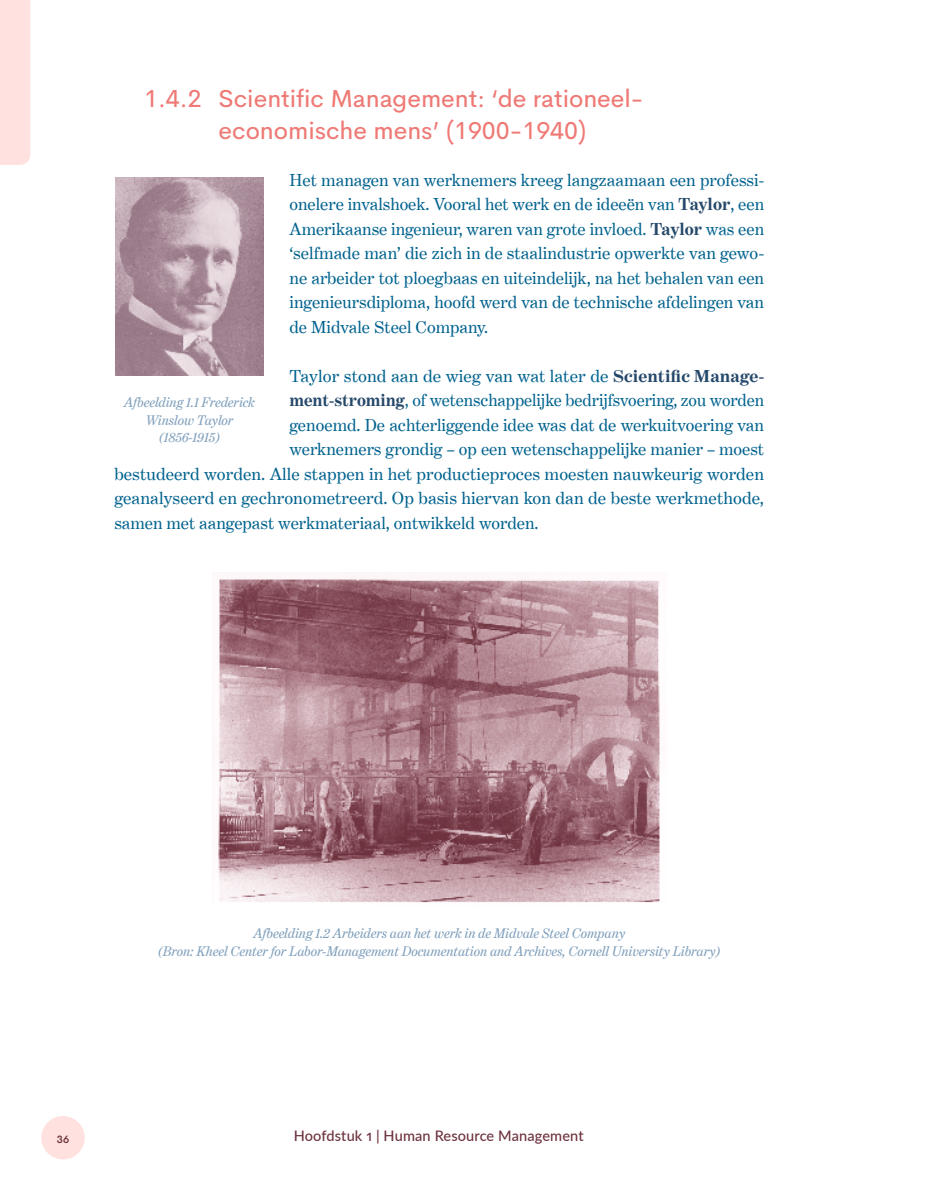
<style>
.page{position:relative;width:943px;height:1191px;background:#fff}
.page>*{position:absolute;margin:0;border:0;box-sizing:border-box;transform-origin:0 0}
.t1{font:24.5px/31.5px "Cerebri Sans";color:#ee7975}
.t2{font:17.5px/24.5px "Benton Modern Text";color:#00628e;text-align:justify}
.t3{font:500 14.53px "Lato";letter-spacing:.01em;color:#6c313d}
.t4{font:italic 14px/17.5px "Benton Modern Text";color:#7f9fbc;text-align:center}
.t5{font:600 10.5px "Cerebri Sans";color:#6c313d}
.s1{font-weight:700;color:#25486a}
</style>
<div class="page">
<div style="left:41px;top:1116px;width:44px;height:43px;background:#ffe1df;border-radius:50%"></div>
<img style="left:212px;top:576px;width:448px;height:327px">
<img style="left:115px;top:178px;width:148px;height:197px">
<div style="left:0;top:0;width:30px;height:165px;background:#ffe1df"></div>
<h1 class="t1" style="left:218px;top:81px;width:426px;text-indent:-74px">1.4.2 Scientific Management: ‘de rationeel&shy;economische mens’ (1900-1940)</h1>
<p class="t2" style="left:289px;top:167px;width:476px">Het managen van werknemers kreeg langzaamaan een professi&shy;onelere invalshoek. Vooral het werk en de ideeën van <span class="s1">Taylor</span>, een Amerikaanse ingenieur, waren van grote invloed. <span class="s1">Taylor</span> was een ‘selfmade man’ die zich in de staalindustrie opwerkte van gewo&shy;ne arbeider tot ploegbaas en uiteindelijk, na het behalen van een ingenieursdiploma, hoofd werd van de technische afdelingen van de Midvale Steel Company.</p>
<p class="t2" style="left:289px;top:363px;width:476px">Taylor stond aan de wieg van wat later de <span class="s1">Scientific Manage-</span></p>
<p class="t2" style="left:289px;top:388px;width:476px"><span class="s1">ment-stroming</span>, of wetenschappelijke bedrijfsvoering, zou worden</p>
<p class="t2" style="left:289px;top:412px;width:476px">genoemd. De achterliggende idee was dat de werkuitvoering van</p>
<p class="t2" style="left:289px;top:437px;width:476px">werknemers grondig – op een wetenschappelijke manier – moest</p>
<p class="t2" style="left:114px;top:461px;width:651px">bestudeerd worden. Alle stappen in het productieproces moesten nauwkeurig worden</p>
<p class="t2" style="left:114px;top:486px;width:651px">geanalyseerd en gechronometreerd. Op basis hiervan kon dan de beste werkmethode,</p>
<p class="t2" style="left:114px;top:510px;width:426px">samen met aangepast werkmateriaal, ontwikkeld worden.</p>
<p class="t4" style="left:124px;top:394px;width:132px">Afbeelding 1.1 Frederick<br>Winslow Taylor (1856-1915)</p>
<p class="t4" style="left:158px;top:924px;width:563px">Afbeelding 1.2 Arbeiders aan het werk in de Midvale Steel Company<br>(Bron: Kheel Center for Labor-Management Documentation and Archives, Cornell University Library)</p>
<p class="t5" style="left:57px;top:1130px;width:14px">36</p>
<p class="t3" style="left:294px;top:1125px;width:291px">Hoofdstuk 1 | Human Resource Management</p>
</div>
